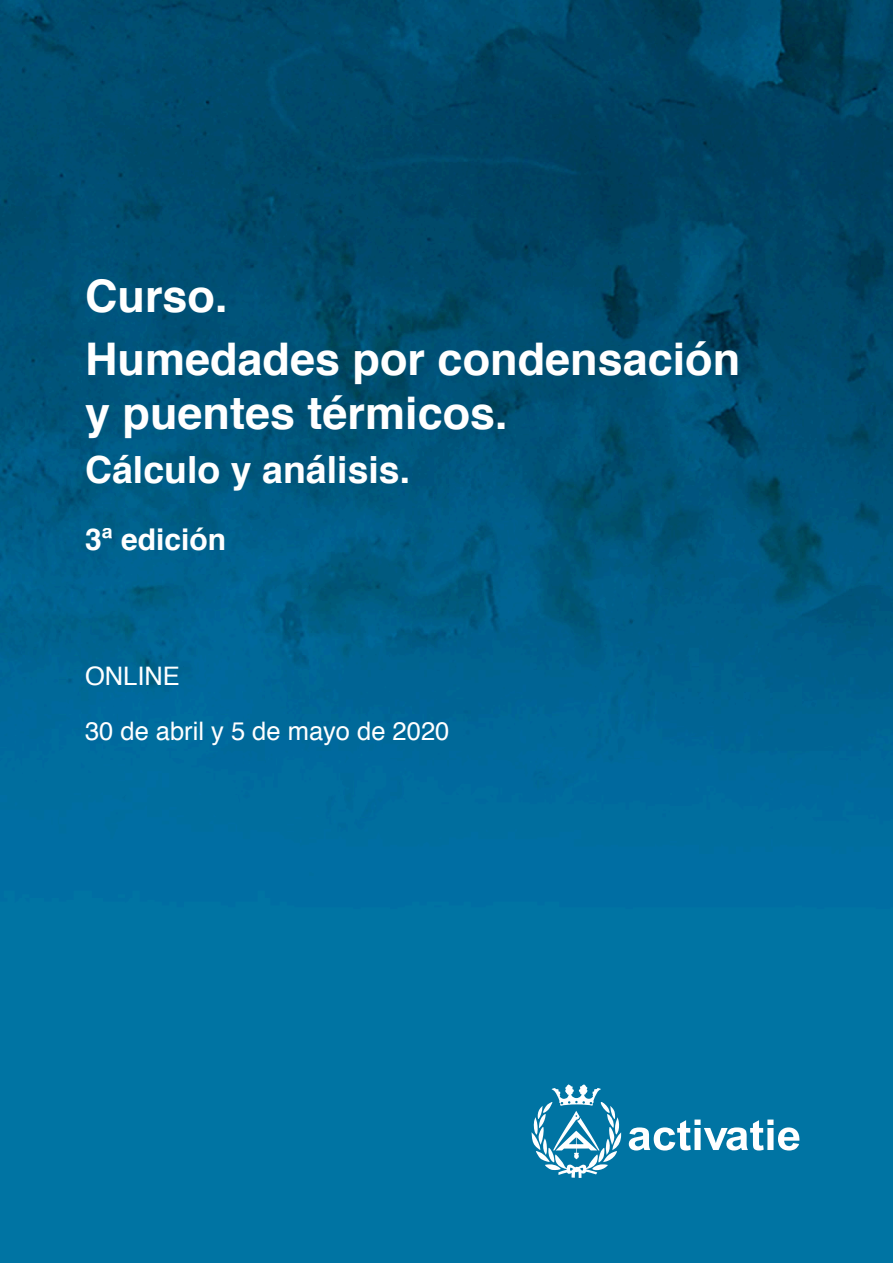
<style>
.page{position:relative;width:893px;height:1263px;background:#fff}
.page>*{position:absolute;margin:0;border:0;box-sizing:border-box;transform-origin:0 0}
.titulo_portada{font:700 45px/54px "Helvetica";color:#fff}
.Tipo_portada{font:700 45px "Helvetica";color:#fff}
.titulo_portada-2{font:700 37.5px "Helvetica";color:#fff}
.Titulo_2{font:700 30px "Helvetica";color:#fff}
.texto{font:25.5px "Helvetica";color:#fff}
.Formato_portada{font:25.5px "Helvetica";color:#fff}
</style>
<div class="page">
<img style="left:0;top:0;width:893px;height:1263px">
<svg style="left:629px;top:1119px;width:170px;height:31px"></svg>
<svg style="left:531px;top:1084px;width:90px;height:94px"></svg>
<p class="Tipo_portada" style="left:85px;top:260px;width:144px">Curso.</p>
<p class="titulo_portada" style="left:85px;top:333px;width:657px">Humedades por condensación y puentes térmicos.</p>
<p class="titulo_portada-2" style="left:85px;top:439px;width:327px">Cálculo y análisis.</p>
<p class="Titulo_2" style="left:85px;top:515px;width:143px">3ª edición</p>
<p class="Formato_portada" style="left:85px;top:656px;width:96px">ONLINE</p>
<p class="texto" style="left:85px;top:711px;width:366px">30 de abril y 5 de mayo de 2020</p>
</div>
